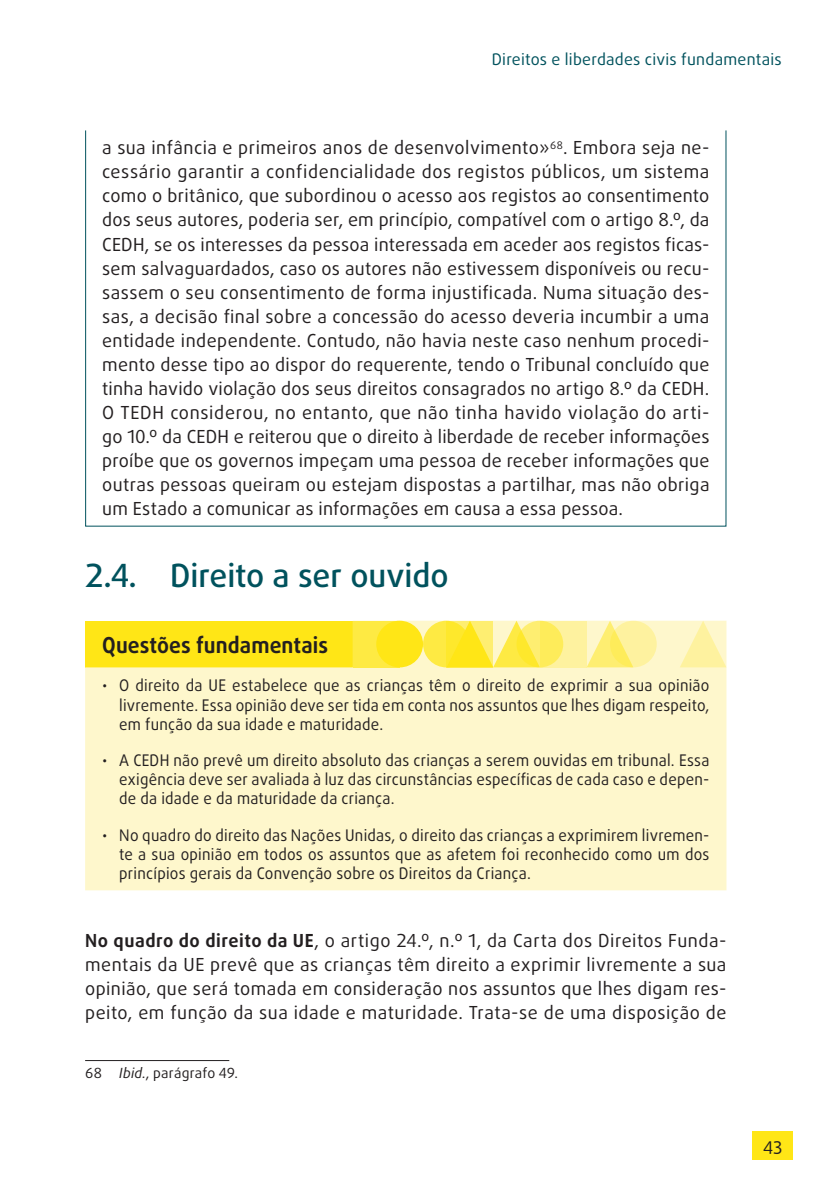
<style>
.page{position:relative;width:840px;height:1191px;background:#fff}
.page>*{position:absolute;margin:0;border:0;box-sizing:border-box;transform-origin:0 0}
.Title_02{font:500 32px "Daxline Pro";color:#00525d}
.Key_points_title{font:700 22px "Daxline Pro";letter-spacing:.005em;color:#231f20;scale:.95 1}
.text{font:18px/24px "Daxline Pro";letter-spacing:.025em;color:#231f20;text-align:justify}
.Key_points_text{font:16px/19.2px "Daxline Pro";letter-spacing:.015em;color:#231f20;text-align:justify;scale:.95 1}
.t1{font:16px "Daxline Pro";letter-spacing:.015em;color:#00525d}
.footnote{font:14px "Daxline Pro";letter-spacing:.015em;color:#231f20}
.s1{font-weight:700}
.s2{font-style:italic}
</style>
<div class="page">
<div style="left:752px;top:1131px;width:40px;height:28px;background:#ffe616"></div>
<svg style="left:85px;top:620px;width:641px;height:270px;background:#fef5bd"></svg>
<div style="left:423px;top:620px;width:46px;height:47px;background:#feea43;border-radius:50%"></div>
<div style="left:353px;top:620px;width:46px;height:47px;background:#feea43"></div>
<svg style="left:586px;top:620px;width:42px;height:47px"></svg>
<svg style="left:679px;top:620px;width:47px;height:47px;background:#fef4b6"></svg>
<div style="left:376px;top:620px;width:47px;height:47px;background:#ffe616;border-radius:50%"></div>
<svg style="left:493px;top:620px;width:42px;height:47px"></svg>
<svg style="left:516px;top:620px;width:47px;height:47px"></svg>
<svg style="left:609px;top:620px;width:47px;height:47px;background:#fef08f"></svg>
<svg style="left:446px;top:620px;width:47px;height:47px;background:#fee937"></svg>
<svg style="left:540px;top:620px;width:46px;height:47px;background:#feef85"></svg>
<hr style="left:85px;top:1060px;width:144px;height:1px;background:#231f20">
<p class="t1" style="left:491px;top:49px;width:291px">Direitos e liberdades civis fundamentais</p>
<p class="text" style="left:102px;top:136px;width:608px">a sua infância e primeiros anos de desenvolvimento»<sup>68</sup>. Embora seja ne&shy;cessário garantir a confidencialidade dos registos públicos, um sistema como o britânico, que subordinou o acesso aos registos ao consentimento dos seus autores, poderia ser, em princípio, compatível com o artigo 8.º, da CEDH, se os interesses da pessoa interessada em aceder aos registos ficas&shy;sem salvaguardados, caso os autores não estivessem disponíveis ou recu&shy;sassem o seu consentimento de forma injustificada. Numa situação des&shy;sas, a decisão final sobre a concessão do acesso deveria incumbir a uma entidade independente. Contudo, não havia neste caso nenhum procedi&shy;mento desse tipo ao dispor do requerente, tendo o Tribunal concluído que tinha havido violação dos seus direitos consagrados no artigo 8.º da CEDH.<br>O TEDH considerou, no entanto, que não tinha havido violação do arti&shy;go 10.º da CEDH e reiterou que o direito à liberdade de receber informações proíbe que os governos impeçam uma pessoa de receber informações que outras pessoas queiram ou estejam dispostas a partilhar, mas não obriga um Estado a comunicar as informações em causa a essa pessoa.</p>
<p class="Title_02" style="left:85px;top:554px;width:365px">2.4. Direito a ser ouvido</p>
<p class="Key_points_title" style="left:102px;top:630px;width:239px">Questões fundamentais</p>
<p class="Key_points_text" style="left:119px;top:676px;width:622px;text-indent:-17px">• O direito da UE estabelece que as crianças têm o direito de exprimir a sua opinião livremente. Essa opinião deve ser tida em conta nos assuntos que lhes digam respeito, em função da sua idade e maturidade.</p>
<p class="Key_points_text" style="left:119px;top:750px;width:622px;text-indent:-17px">• A CEDH não prevê um direito absoluto das crianças a serem ouvidas em tribunal. Essa exigência deve ser avaliada à luz das circunstâncias específicas de cada caso e depen&shy;de da idade e da maturidade da criança.</p>
<p class="Key_points_text" style="left:119px;top:825px;width:622px;text-indent:-17px">• No quadro do direito das Nações Unidas, o direito das crianças a exprimirem livremen&shy;te a sua opinião em todos os assuntos que as afetem foi reconhecido como um dos princípios gerais da Convenção sobre os Direitos da Criança.</p>
<p class="text" style="left:85px;top:928px;width:642px"><span class="s1">No quadro do direito da UE</span>, o artigo 24.º, n.º 1, da Carta dos Direitos Funda&shy;mentais da UE prevê que as crianças têm direito a exprimir livremente a sua opinião, que será tomada em consideração nos assuntos que lhes digam res&shy;peito, em função da sua idade e maturidade. Trata-se de uma disposição de</p>
<p class="footnote" style="left:85px;top:1063px;width:154px">68 <span class="s2">Ibid.</span>, parágrafo 49.</p>
<p class="text" style="left:762px;top:1132px;width:21px">43</p>
</div>
